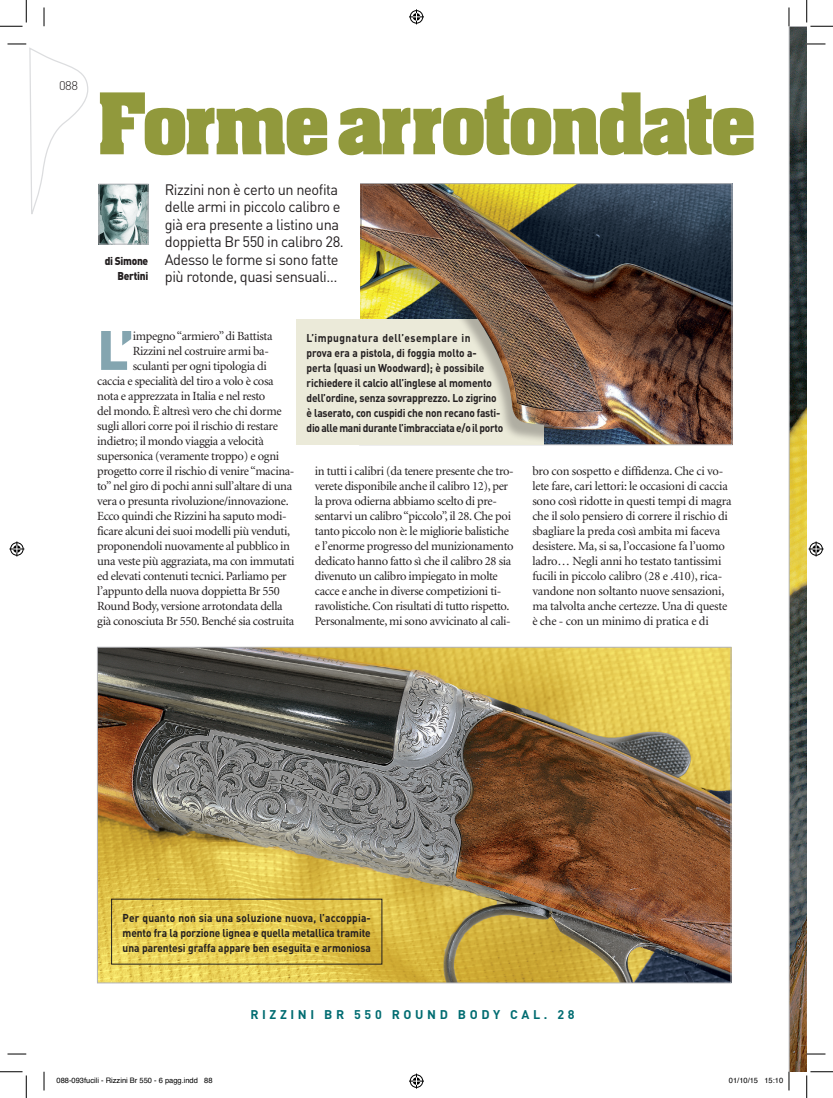
<style>
.page{position:relative;width:833px;height:1098px;background:#fff}
.page>*{position:absolute;margin:0;border:0;box-sizing:border-box;transform-origin:0 0}
.t1{font:700 72.25px "Aachen";letter-spacing:-.03em;color:#91993c}
.t2{font:54.62px "DIN Black";color:#84a5b0}
.t3{font:15px/17.5px "DIN Regular";letter-spacing:-.025em;color:#231f20}
.t4{font:12.5px/15px "Minion";letter-spacing:-.025em;color:#231f20}
.t5{font:12.5px "DIN Bold";letter-spacing:.29em;color:#006c71}
.t6{font:12.5px "DIN Light";color:#231f20}
.t7{font:11.25px/15px "DIN Bold";letter-spacing:-.015em;color:#231f20;scale:.9 1}
.t8{font:11.25px/15px "DIN Black";letter-spacing:-.025em;color:#231f20;text-align:right;scale:.9 1}
.t9{font:7.5px "Helvetica";color:#000}
</style>
<div class="page">
<img style="left:100px;top:186px;width:46px;height:56px">
<div style="left:98px;top:184px;width:50px;height:60px;border:1px solid #b2b3b7"></div>
<img style="left:361px;top:185px;width:368px;height:258px">
<img style="left:99px;top:649px;width:629px;height:332px">
<div style="left:296px;top:320px;width:247px;height:125px;background:#ebead9"></div>
<div style="left:348px;top:190px;width:274px;height:257px;background:#231f20;opacity:.3"></div>
<img style="left:361px;top:186px;width:262px;height:244px">
<div style="left:165px;top:183px;width:194px;height:136px;background:#fff"></div>
<svg style="left:8px;top:44px;width:81px;height:170px"></svg>
<svg style="left:8px;top:1053px;width:18px;height:2px"></svg>
<svg style="left:44px;top:7px;width:1px;height:19px"></svg>
<svg style="left:44px;top:1072px;width:1px;height:18px"></svg>
<svg style="left:0;top:0;width:27px;height:27px"></svg>
<svg style="left:0;top:1071px;width:27px;height:27px"></svg>
<svg style="left:409px;top:9px;width:15px;height:15px"></svg>
<svg style="left:409px;top:1073px;width:15px;height:15px"></svg>
<svg style="left:9px;top:541px;width:15px;height:15px"></svg>
<svg style="left:788px;top:0;width:44px;height:1098px"></svg>
<p class="t6" style="left:59px;top:78px;width:21px">088</p>
<h1 class="t1" style="left:97px;top:72px;width:659px">Forme arrotondate</h1>
<p class="t8" style="left:105px;top:253px;width:50px">di Simone<br>Bertini</p>
<p class="t3" style="left:165px;top:180px;width:180px">Rizzini non è certo un neofita delle armi in piccolo calibro e già era presente a listino una doppietta Br 550 in calibro 28.<br>Adesso le forme si sono fatte più rotonde, quasi sensuali…</p>
<h2 class="t2" style="left:97px;top:314px;width:39px">L’</h2>
<p class="t4" style="left:133px;top:329px;width:141px">impegno “armiero” di Battista</p>
<p class="t4" style="left:133px;top:344px;width:137px">Rizzini nel costruire armi ba-</p>
<p class="t4" style="left:133px;top:359px;width:135px">sculanti per ogni tipologia di</p>
<p class="t4" style="left:97px;top:374px;width:178px">caccia e specialità del tiro a volo è cosa</p>
<p class="t4" style="left:97px;top:389px;width:169px">nota e apprezzata in Italia e nel resto</p>
<p class="t4" style="left:97px;top:404px;width:186px">del mondo. È altresì vero che chi dorme</p>
<p class="t4" style="left:97px;top:419px;width:182px">sugli allori corre poi il rischio di restare</p>
<p class="t4" style="left:97px;top:434px;width:168px">indietro; il mondo viaggia a velocità</p>
<p class="t4" style="left:97px;top:449px;width:183px">supersonica (veramente troppo) e ogni</p>
<p class="t4" style="left:97px;top:464px;width:199px">progetto corre il rischio di venire “macina-</p>
<p class="t4" style="left:97px;top:479px;width:196px">to” nel giro di pochi anni sull’altare di una</p>
<p class="t4" style="left:97px;top:494px;width:193px">vera o presunta rivoluzione/innovazione.</p>
<p class="t4" style="left:97px;top:509px;width:191px">Ecco quindi che Rizzini ha saputo modi-</p>
<p class="t4" style="left:97px;top:524px;width:194px">ficare alcuni dei suoi modelli più venduti,</p>
<p class="t4" style="left:97px;top:539px;width:194px">proponendoli nuovamente al pubblico in</p>
<p class="t4" style="left:97px;top:554px;width:199px">una veste più aggraziata, ma con immutati</p>
<p class="t4" style="left:97px;top:569px;width:191px">ed elevati contenuti tecnici. Parliamo per</p>
<p class="t4" style="left:97px;top:584px;width:184px">l’appunto della nuova doppietta Br 550</p>
<p class="t4" style="left:97px;top:599px;width:187px">Round Body, versione arrotondata della</p>
<p class="t4" style="left:97px;top:614px;width:198px">già conosciuta Br 550. Benché sia costruita</p>
<p class="t7" style="left:306px;top:330px;width:220px">L’impugnatura dell’esemplare in<br>prova era a pistola, di foggia molto a&shy;perta (quasi un Woodward); è possibile richiedere il calcio all’inglese al momento dell’ordine, senza sovrapprezzo. Lo zigrino è laserato, con cuspidi che non recano fasti&shy;dio alle mani durante l’imbracciata e/o il porto</p>
<p class="t4" style="left:314px;top:464px;width:200px">in tutti i calibri (da tenere presente che tro&shy;verete disponibile anche il calibro 12), per la prova odierna abbiamo scelto di pre&shy;sentarvi un calibro “piccolo”, il 28. Che poi tanto piccolo non è: le migliorie balistiche e l’enorme progresso del munizionamento dedicato hanno fatto sì che il calibro 28 sia divenuto un calibro impiegato in molte cacce e anche in diverse competizioni ti&shy;ravolistiche. Con risultati di tutto rispetto.<br>Personalmente, mi sono avvicinato al cali-</p>
<p class="t4" style="left:532px;top:464px;width:201px">bro con sospetto e diffidenza. Che ci vo&shy;lete fare, cari lettori: le occasioni di caccia sono così ridotte in questi tempi di magra che il solo pensiero di correre il rischio di sbagliare la preda così ambita mi faceva desistere. Ma, si sa, l’occasione fa l’uomo ladro… Negli anni ho testato tantissimi fucili in piccolo calibro (28 e .410), rica&shy;vandone non soltanto nuove sensazioni, ma talvolta anche certezze. Una di queste è che - con un minimo di pratica e di</p>
<p class="t7" style="left:122px;top:910px;width:277px;text-align:justify">Per quanto non sia una soluzione nuova, l’accoppia&shy;mento fra la porzione lignea e quella metallica tramite una parentesi graffa appare ben eseguita e armoniosa</p>
<p class="t5" style="left:250px;top:1007px;width:325px">Rizzini Br 550 Round Body cal. 28</p>
<p class="t9" style="left:56px;top:1074px;width:157px">088-093fucili - Rizzini Br 550 - 6 pagg.indd 88</p>
<p class="t9" style="left:728px;top:1074px;width:56px">01/10/15 15:10</p>
</div>
